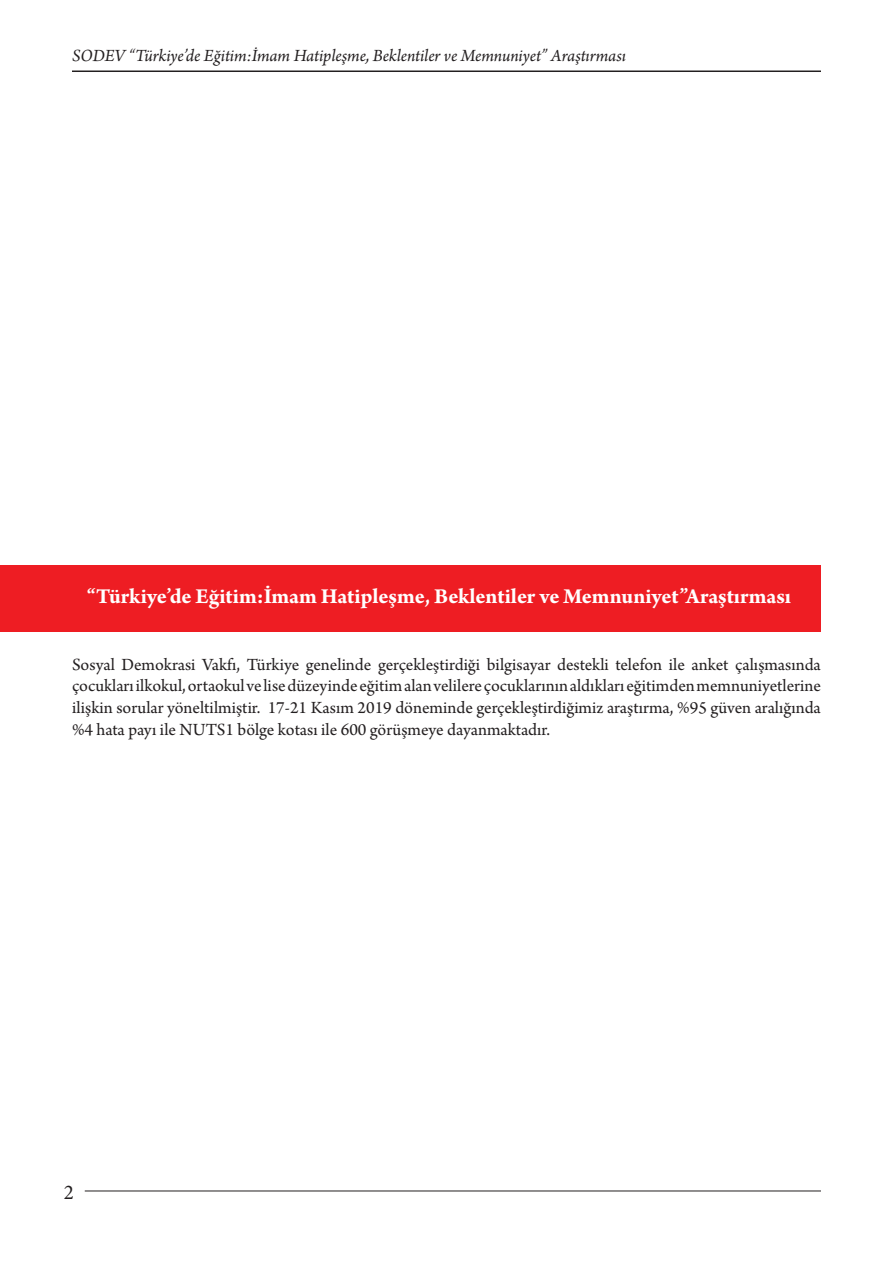
<style>
.page{position:relative;width:893px;height:1263px;background:#fff}
.page>*{position:absolute;margin:0;border:0;box-sizing:border-box;transform-origin:0 0}
.t1{font:700 22.5px "Arno Pro";color:#fff}
.t2{font:21px "Minion Pro";color:#231f20}
.t3{font:18px/21.6px "Arno Pro";color:#231f20;text-align:justify}
.t4{font:italic 18px "Arno Pro";letter-spacing:-.005em;color:#231f20}
</style>
<div class="page">
<hr style="left:72px;top:71px;width:749px;height:1px;background:#231f20">
<hr style="left:85px;top:1190px;width:736px;height:1px;background:#231f20">
<div style="left:0;top:565px;width:821px;height:66px;background:#ee1d23"></div>
<p class="t4" style="left:72px;top:46px;width:555px">SODEV “Türkiye’de Eğitim:İmam Hatipleşme, Beklentiler ve Memnuniyet” Araştırması</p>
<p class="t1" style="left:87px;top:583px;width:706px">“Türkiye’de Eğitim:İmam Hatipleşme, Beklentiler ve Memnuniyet”Araştırması</p>
<p class="t3" style="left:72px;top:654px;width:750px">Sosyal Demokrasi Vakfı, Türkiye genelinde gerçekleştirdiği bilgisayar destekli telefon ile anket çalışmasında çocukları ilkokul, ortaokul ve lise düzeyinde eğitim alan velilere çocuklarının aldıkları eğitimden memnuniyetlerine ilişkin sorular yöneltilmiştir. 17-21 Kasım 2019 döneminde gerçekleştirdiğimiz araştırma, %95 güven aralığında %4 hata payı ile NUTS1 bölge kotası ile 600 görüşmeye dayanmaktadır.</p>
<p class="t2" style="left:64px;top:1178px;width:12px">2</p>
</div>
